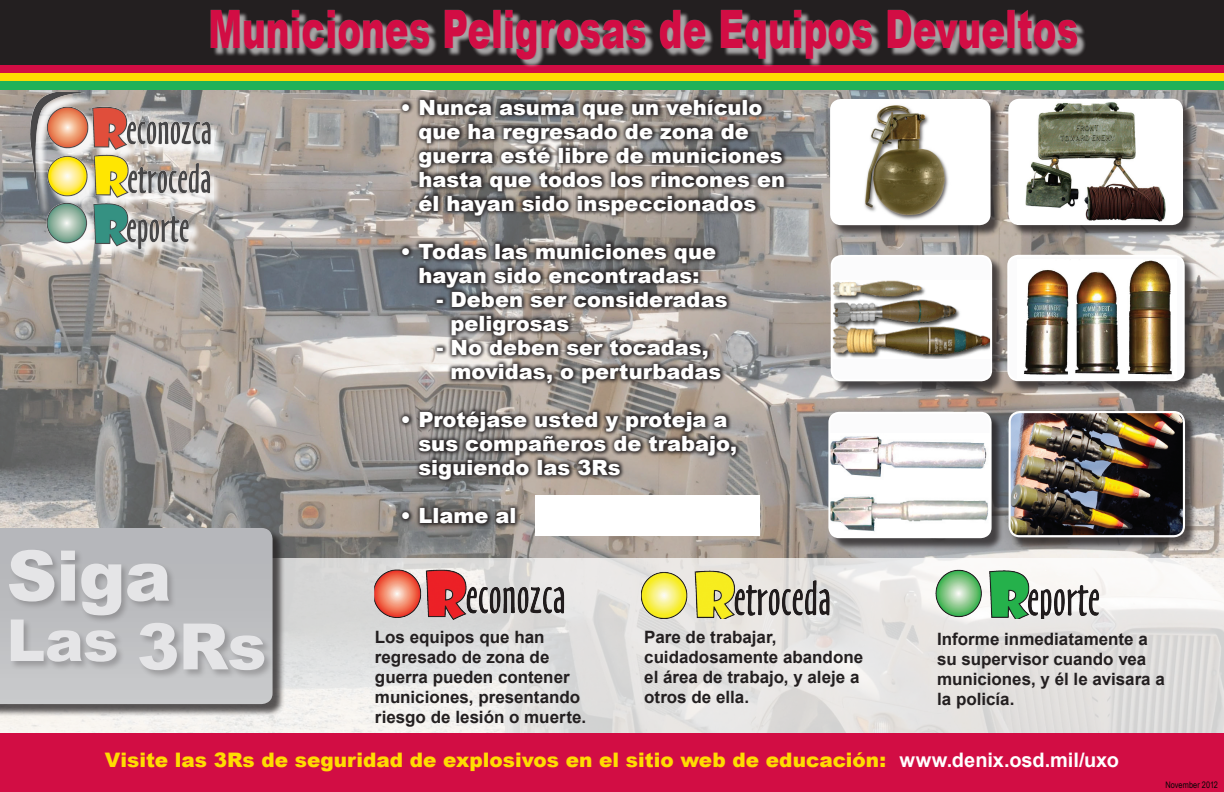
<style>
.page{position:relative;width:1224px;height:792px;background:#fff}
.page>*{position:absolute;margin:0;border:0;box-sizing:border-box;transform-origin:0 0}
.t1{font:900 70px "Arial";color:#e5e5e7}
.t2{font:900 58px "Arial";color:#e5e5e7}
.t3{font:900 52.8px "Arial";color:#d20d44;scale:.68 1}
.t4{font:900 21px/24px "Arial";color:#fff}
.t5{font:900 20px "Arial";color:#ffdc01}
.t6{font:700 17px/20px "Arial";color:#231f20}
.t7{font:9px "Arial Narrow";letter-spacing:.005em;color:#040504}
.s1{font-size:64px}
.s2{font-weight:700;color:#fff}
</style>
<div class="page">
<img style="left:0;top:90px;width:1224px;height:468px">
<svg style="left:0;top:558px;width:1224px;height:175px;background:#e4e3e1"></svg>
<div style="left:0;top:733px;width:1224px;height:59px;background:#d20d44"></div>
<img style="left:934px;top:565px;width:194px;height:53px">
<div style="left:0;top:65px;width:1224px;height:8px;background:#d20d44"></div>
<div style="left:0;top:73px;width:1224px;height:8px;background:#ffdc01"></div>
<div style="left:0;top:81px;width:1224px;height:9px;background:#21b259"></div>
<div style="left:832px;top:100px;width:175px;height:142px;background:#231f20;opacity:.75"></div>
<img style="left:841px;top:100px;width:149px;height:124px">
<div style="left:830px;top:99px;width:161px;height:126px;border:2px solid #fff;border-radius:10px"></div>
<div style="left:1010px;top:100px;width:190px;height:142px;background:#231f20;opacity:.75"></div>
<div style="left:1009px;top:100px;width:173px;height:124px;background:#fff;border-radius:10px"></div>
<img style="left:1025px;top:102px;width:141px;height:120px">
<div style="left:1008px;top:99px;width:175px;height:126px;border:2px solid #fff;border-radius:10px"></div>
<svg style="left:0;top:528px;width:273px;height:176px;background:#b6b7bb"></svg>
<div style="left:7px;top:548px;width:396px;height:187px;background:#231f20;opacity:.25"></div>
<div style="left:832px;top:256px;width:177px;height:142px;background:#231f20;opacity:.75"></div>
<div style="left:832px;top:256px;width:159px;height:124px;background:#fbfbfc;border-radius:10px"></div>
<img style="left:841px;top:280px;width:148px;height:79px">
<div style="left:831px;top:255px;width:161px;height:126px;border:2px solid #fff;border-radius:10px"></div>
<div style="left:1010px;top:413px;width:192px;height:141px;background:#231f20;opacity:.75"></div>
<img style="left:1010px;top:412px;width:174px;height:123px">
<div style="left:1009px;top:411px;width:176px;height:126px;border:2px solid #fff;border-radius:10px"></div>
<div style="left:1009px;top:256px;width:193px;height:142px;background:#231f20;opacity:.75"></div>
<div style="left:1008px;top:256px;width:176px;height:124px;background:#fbfbfc;border-radius:10px"></div>
<img style="left:1024px;top:260px;width:148px;height:115px">
<div style="left:1007px;top:255px;width:178px;height:126px;border:2px solid #fff;border-radius:10px"></div>
<div style="left:28px;top:93px;width:210px;height:189px;background:#fff;opacity:.75"></div>
<div style="left:27px;top:92px;width:187px;height:163px;background:#fff;opacity:.75"></div>
<div style="left:397px;top:94px;width:444px;height:543px;background:#231f20;opacity:.9"></div>
<div style="left:0;top:0;width:1224px;height:65px;background:#231f20"></div>
<div style="left:212px;top:11px;width:1012px;height:85px;background:#fff;opacity:.6"></div>
<div style="left:211px;top:10px;width:1013px;height:75px;background:#fff;opacity:.25"></div>
<div style="left:536px;top:496px;width:224px;height:40px;background:#fff"></div>
<div style="left:830px;top:413px;width:178px;height:142px;background:#231f20;opacity:.75"></div>
<div style="left:829px;top:413px;width:162px;height:124px;background:#fbfbfc;border-radius:10px"></div>
<img style="left:829px;top:436px;width:162px;height:101px">
<div style="left:828px;top:412px;width:164px;height:126px;border:2px solid #fff;border-radius:10px"></div>
<h3 class="t3" style="left:208px;top:-9px;width:1281px">Municiones Peligrosas de Equipos Devueltos</h3>
<h1 class="t1" style="left:7px;top:525px;width:166px">Siga</h1>
<h2 class="t2" style="left:7px;top:598px;width:262px">Las <span class="s1">3Rs</span></h2>
<p class="t4" style="left:418px;top:95px;width:368px;text-indent:-18px">• Nunca asuma que un vehículo que ha regresado de zona de guerra esté libre de municiones hasta que todos los rincones en él hayan sido inspeccionados</p>
<p class="t4" style="left:401px;top:239px;width:317px;text-align:center">• Todas las municiones que hayan sido encontradas:</p>
<p class="t4" style="left:450px;top:287px;width:279px;text-indent:-14px">- Deben ser consideradas peligrosas</p>
<p class="t4" style="left:450px;top:335px;width:272px;text-indent:-14px">- No deben ser tocadas, movidas, o perturbadas</p>
<p class="t4" style="left:418px;top:407px;width:320px;text-indent:-18px">• Protéjase usted y proteja a sus compañeros de trabajo, siguiendo las 3Rs</p>
<p class="t4" style="left:401px;top:503px;width:118px">• Llame al</p>
<p class="t6" style="left:375px;top:627px;width:213px">Los equipos que han regresado de zona de guerra pueden contener municiones, presentando riesgo de lesión o muerte.</p>
<p class="t6" style="left:644px;top:628px;width:220px">Pare de trabajar, cuidadosamente abandone el área de trabajo, y aleje a otros de ella.</p>
<p class="t6" style="left:937px;top:630px;width:229px">Informe inmediatamente a su supervisor cuando vea municiones, y él le avisara a la policía.</p>
<p class="t5" style="left:105px;top:745px;width:1016px">Visite las 3Rs de seguridad de explosivos en el sitio web de educación: <span class="s2">www.denix.osd.mil/uxo</span></p>
<p class="t7" style="left:1165px;top:778px;width:54px">November 2012</p>
</div>
